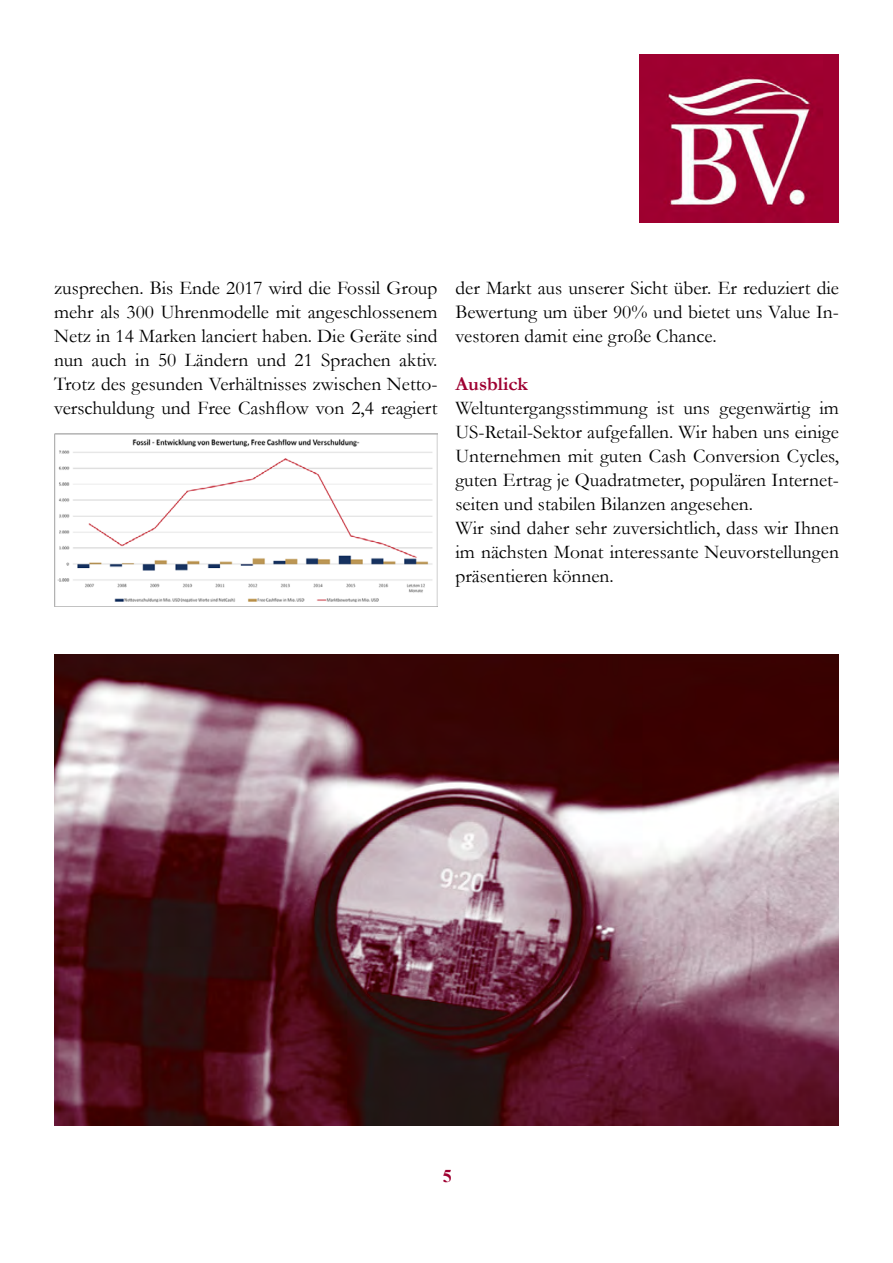
<style>
.page{position:relative;width:893px;height:1263px;background:#fff}
.page>*{position:absolute;margin:0;border:0;box-sizing:border-box;transform-origin:0 0}
.t1{font:19.5px/24px "Garamond";color:#000;text-align:justify}
.t2{font:700 19.5px "Garamond";color:#9e0031}
.t3{font:700 18px "Times New Roman";color:#9e0031}
</style>
<div class="page">
<img style="left:639px;top:54px;width:200px;height:168px">
<img style="left:55px;top:433px;width:382px;height:173px">
<img style="left:54px;top:654px;width:785px;height:472px">
<p class="t1" style="left:54px;top:275px;width:385px">zusprechen. Bis Ende 2017 wird die Fossil Group mehr als 300 Uhrenmodelle mit angeschlossenem Netz in 14 Marken lanciert haben. Die Geräte sind nun auch in 50 Ländern und 21 Sprachen aktiv.<br>Trotz des gesunden Verhältnisses zwischen Netto&shy;verschuldung und Free Cashflow von 2,4 reagiert</p>
<p class="t1" style="left:455px;top:275px;width:385px">der Markt aus unserer Sicht über. Er reduziert die Bewertung um über 90% und bietet uns Value In&shy;vestoren damit eine große Chance.</p>
<p class="t2" style="left:455px;top:371px;width:74px">Ausblick</p>
<p class="t1" style="left:455px;top:395px;width:385px;text-align:left">Weltuntergangsstimmung ist uns gegenwärtig im US-Retail-Sektor aufgefallen. Wir haben uns einige Unternehmen mit guten Cash Conversion Cycles, guten Ertrag je Quadratmeter, populären Internet&shy;seiten und stabilen Bilanzen angesehen.<br>Wir sind daher sehr zuversichtlich, dass wir Ihnen im nächsten Monat interessante Neuvorstellungen präsentieren können.</p>
<p class="t3" style="left:443px;top:1164px;width:10px">5</p>
</div>
